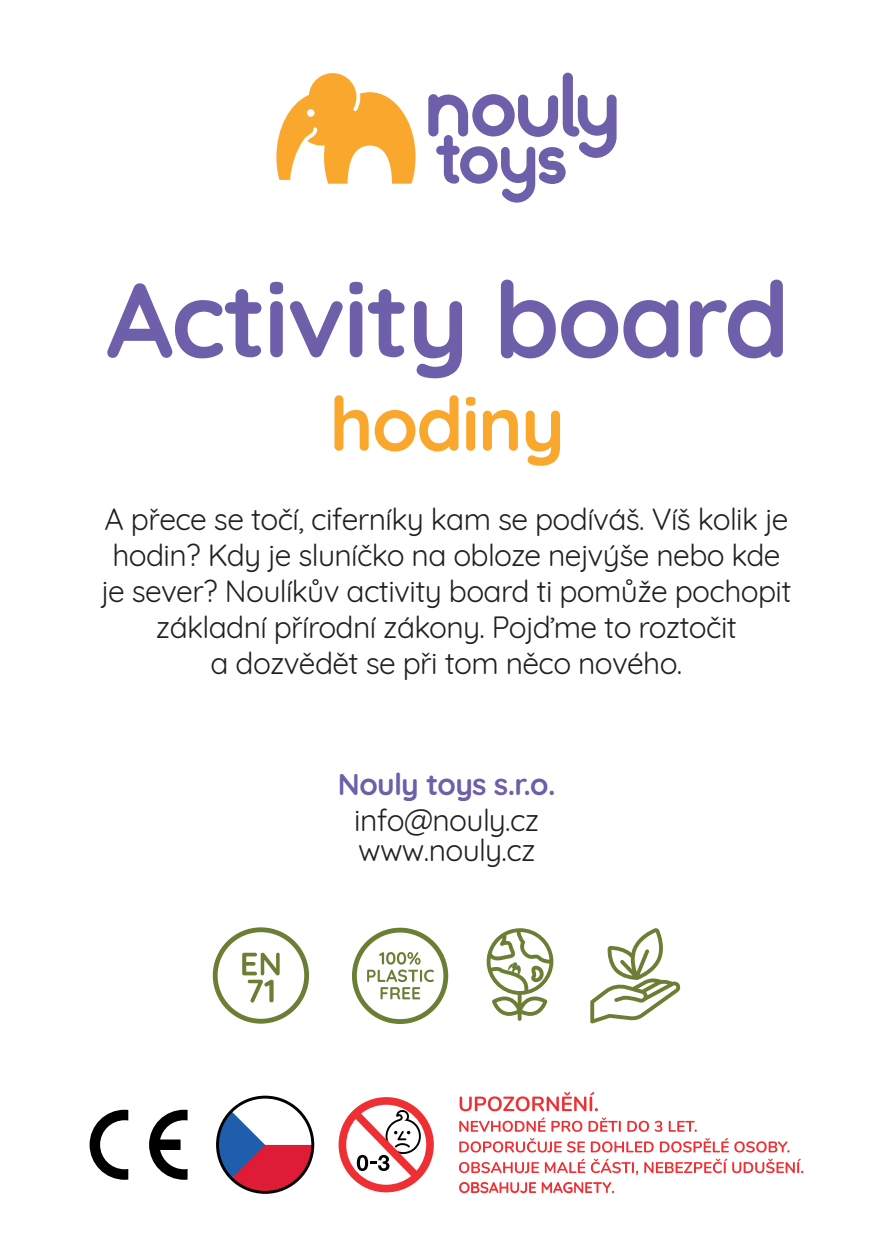
<style>
.page{position:relative;width:893px;height:1259px;background:#fff}
.page>*{position:absolute;margin:0;border:0;box-sizing:border-box;transform-origin:0 0}
.t1{font:700 105px "Quicksand";letter-spacing:-.02em;color:#6d5fa9}
.t2{font:700 75px "Quicksand";letter-spacing:-.02em;color:#faa82d}
.t3{font:30px/36px "Quicksand";letter-spacing:-.02em;color:#231f20;text-align:center}
.t4{font:700 30px "Quicksand";letter-spacing:-.02em;color:#6e5fa9}
</style>
<div class="page">
<svg style="left:339px;top:1097px;width:95px;height:95px"></svg>
<svg style="left:149px;top:1109px;width:39px;height:70px"></svg>
<svg style="left:90px;top:1109px;width:38px;height:70px"></svg>
<svg style="left:459px;top:1182px;width:77px;height:11px"></svg>
<svg style="left:542px;top:1182px;width:72px;height:11px"></svg>
<svg style="left:460px;top:1092px;width:138px;height:19px"></svg>
<svg style="left:459px;top:1117px;width:123px;height:15px"></svg>
<svg style="left:588px;top:1117px;width:33px;height:14px"></svg>
<svg style="left:627px;top:1120px;width:22px;height:12px"></svg>
<svg style="left:655px;top:1120px;width:7px;height:12px"></svg>
<svg style="left:669px;top:1120px;width:28px;height:11px"></svg>
<svg style="left:459px;top:1138px;width:126px;height:14px"></svg>
<svg style="left:591px;top:1141px;width:63px;height:11px"></svg>
<svg style="left:660px;top:1138px;width:129px;height:14px"></svg>
<svg style="left:459px;top:1162px;width:80px;height:11px"></svg>
<svg style="left:545px;top:1158px;width:40px;height:15px"></svg>
<svg style="left:591px;top:1158px;width:47px;height:17px"></svg>
<svg style="left:644px;top:1158px;width:159px;height:15px"></svg>
<svg style="left:216px;top:1099px;width:97px;height:93px"></svg>
<div style="left:216px;top:1095px;width:98px;height:98px;border:3px solid #000001;border-radius:50%"></div>
<svg style="left:276px;top:73px;width:140px;height:111px"></svg>
<svg style="left:428px;top:73px;width:189px;height:130px"></svg>
<svg style="left:590px;top:928px;width:91px;height:95px"></svg>
<svg style="left:352px;top:927px;width:96px;height:97px"></svg>
<div style="left:357px;top:932px;width:86px;height:87px;background:#fff;border-radius:50%"></div>
<svg style="left:367px;top:952px;width:67px;height:47px"></svg>
<svg style="left:487px;top:928px;width:66px;height:92px"></svg>
<svg style="left:213px;top:927px;width:96px;height:96px"></svg>
<h1 class="t1" style="left:106px;top:233px;width:685px">Activity board</h1>
<h2 class="t2" style="left:330px;top:362px;width:237px">hodiny</h2>
<p class="t3" style="left:101px;top:498px;width:691px">A přece se točí, ciferníky kam se podíváš. Víš kolik je hodin? Kdy je sluníčko na obloze nejvýše nebo kde je sever? Noulíkův activity board ti pomůže pochopit základní přírodní zákony. Pojďme to roztočit<br>a dozvědět se při tom něco nového.</p>
<p class="t4" style="left:338px;top:760px;width:219px">Nouly toys s.r.o.</p>
<p class="t3" style="left:354px;top:802px;width:187px;line-height:30px;text-align:left">info@nouly.cz www.nouly.cz</p>
</div>
